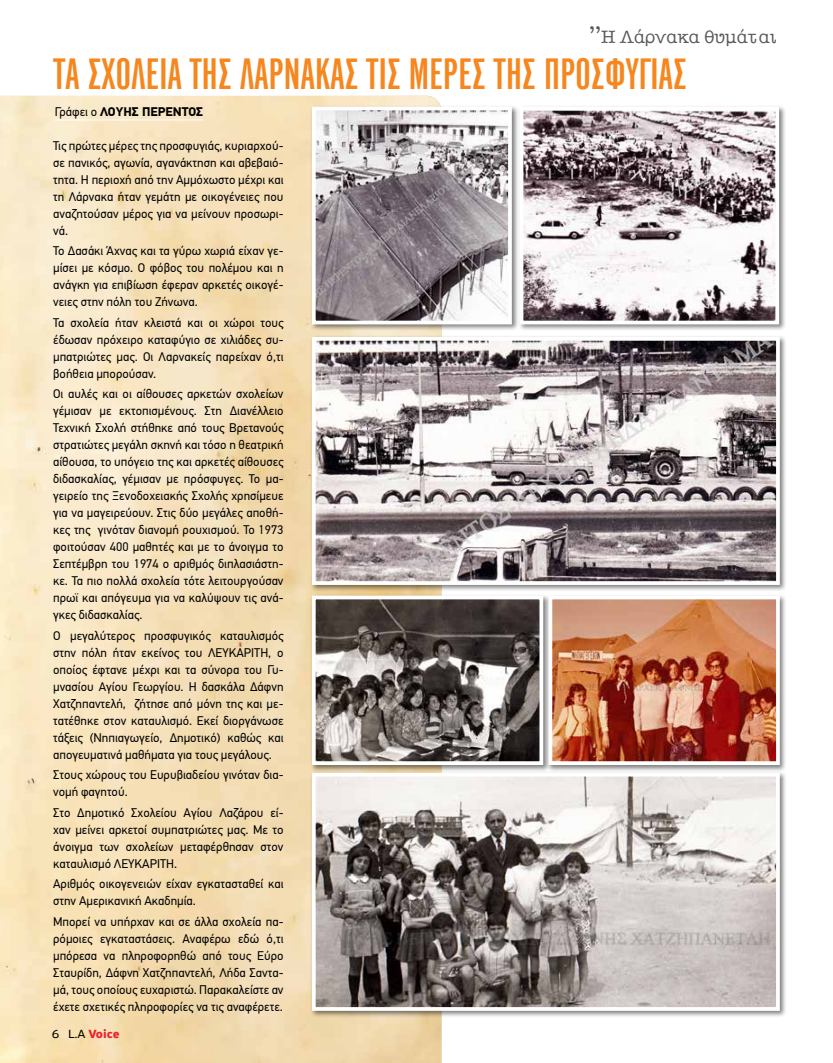
<style>
.page{position:relative;width:833px;height:1063px;background:#fff}
.page>*{position:absolute;margin:0;border:0;box-sizing:border-box;transform-origin:0 0}
.t1{font:36.25px "CF Blast Gothic Maxi";letter-spacing:.01em;color:#f6871f}
.t2{font:18.38px "American Typewriter";color:#58595b}
.t3{font:12.5px/17px "PF Din Text Pro";color:#000;text-align:justify}
.t4{font:700 12.5px "PF Din Text Pro";color:#000}
.t5{font:700 12.5px "PF Highway Sans Pro";color:#ec2028}
.s1{font-size:24px}
.s2{font-weight:400}
.s3{font-weight:400;color:#000}
</style>
<div class="page">
<img style="left:0;top:96px;width:441px;height:967px">
<hr style="left:55px;top:120px;width:148px;height:1px;background:#fff">
<div style="left:310px;top:104px;width:209px;height:228px;background:#000;opacity:.5"></div>
<img style="left:317px;top:112px;width:190px;height:207px">
<div style="left:312px;top:107px;width:200px;height:217px;border:4px solid #fff"></div>
<div style="left:310px;top:593px;width:240px;height:179px;background:#000;opacity:.5"></div>
<img style="left:317px;top:601px;width:221px;height:159px">
<div style="left:312px;top:596px;width:231px;height:169px;border:4px solid #fff"></div>
<div style="left:546px;top:593px;width:241px;height:179px;background:#000;opacity:.5"></div>
<img style="left:553px;top:601px;width:222px;height:159px">
<div style="left:548px;top:596px;width:232px;height:169px;border:4px solid #fff"></div>
<div style="left:517px;top:104px;width:269px;height:228px;background:#000;opacity:.5"></div>
<img style="left:524px;top:112px;width:250px;height:207px">
<div style="left:519px;top:107px;width:260px;height:217px;border:4px solid #fff"></div>
<div style="left:310px;top:335px;width:477px;height:257px;background:#000;opacity:.5"></div>
<img style="left:317px;top:342px;width:458px;height:238px">
<div style="left:312px;top:337px;width:468px;height:248px;border:4px solid #fff"></div>
<div style="left:310px;top:770px;width:477px;height:248px;background:#000;opacity:.5"></div>
<img style="left:317px;top:778px;width:458px;height:228px">
<div style="left:312px;top:773px;width:468px;height:238px;border:4px solid #fff"></div>
<h2 class="t2" style="left:589px;top:23px;width:188px"><span class="s1">’’</span>Η Λάρνακα θυμάται</h2>
<h1 class="t1" style="left:54px;top:53px;width:635px">ΤΑ ΣΧΟΛΕΙΑ ΤΗΣ ΛΑΡΝΑΚΑΣ ΤΙΣ ΜΕΡΕΣ ΤΗΣ ΠΡΟΣΦΥΓΙΑΣ</h1>
<p class="t4" style="left:55px;top:104px;width:150px"><span class="s2">Γράφει ο</span> ΛΟΥΗΣ ΠΕΡΕΝΤΟΣ</p>
<p class="t3" style="left:53px;top:137px;width:232px">Τις πρώτες μέρες της προσφυγιάς, κυριαρχού&shy;σε πανικός, αγωνία, αγανάκτηση και αβεβαιό&shy;τητα. Η περιοχή από την Αμμόχωστο μέχρι και τη Λάρνακα ήταν γεμάτη με οικογένειες που αναζητούσαν μέρος για να μείνουν προσωρι&shy;νά.</p>
<p class="t3" style="left:53px;top:242px;width:232px">Το Δασάκι Άχνας και τα γύρω χωριά είχαν γε&shy;μίσει με κόσμο. Ο φόβος του πολέμου και η ανάγκη για επιβίωση έφεραν αρκετές οικογέ&shy;νειες στην πόλη του Ζήνωνα.</p>
<p class="t3" style="left:53px;top:314px;width:232px">Τα σχολεία ήταν κλειστά και οι χώροι τους έδωσαν πρόχειρο καταφύγιο σε χιλιάδες συ&shy;μπατριώτες μας. Οι Λαρνακείς παρείχαν ό,τι βοήθεια μπορούσαν.</p>
<p class="t3" style="left:53px;top:385px;width:232px">Οι αυλές και οι αίθουσες αρκετών σχολείων γέμισαν με εκτοπισμένους. Στη Διανέλλειο Τεχνική Σχολή στήθηκε από τους Βρετανούς στρατιώτες μεγάλη σκηνή και τόσο η θεατρική αίθουσα, το υπόγειο της και αρκετές αίθουσες διδασκαλίας, γέμισαν με πρόσφυγες. Το μα&shy;γειρείο της Ξενοδοχειακής Σχολής χρησίμευε για να μαγειρεύουν. Στις δύο μεγάλες αποθή&shy;κες της γινόταν διανομή ρουχισμού. Το 1973 φοιτούσαν 400 μαθητές και με το άνοιγμα το Σεπτέμβρη του 1974 ο αριθμός διπλασιάστη&shy;κε. Τα πιο πολλά σχολεία τότε λειτουργούσαν πρωϊ και απόγευμα για να καλύψουν τις ανά&shy;γκες διδασκαλίας.</p>
<p class="t3" style="left:53px;top:627px;width:232px">Ο μεγαλύτερος προσφυγικός καταυλισμός στην πόλη ήταν εκείνος του ΛΕΥΚΑΡΙΤΗ, ο οποίος έφτανε μέχρι και τα σύνορα του Γυ&shy;μνασίου Αγίου Γεωργίου. Η δασκάλα Δάφνη Χατζηπαντελή, ζήτησε από μόνη της και με&shy;τατέθηκε στον καταυλισμό. Εκεί διοργάνωσε τάξεις (Νηπιαγωγείο, Δημοτικό) καθώς και απογευματινά μαθήματα για τους μεγάλους.</p>
<p class="t3" style="left:53px;top:767px;width:232px">Στους χώρους του Ευρυβιαδείου γινόταν δια&shy;νομή φαγητού.</p>
<p class="t3" style="left:53px;top:804px;width:232px">Στο Δημοτικό Σχολείου Αγίου Λαζάρου εί&shy;χαν μείνει αρκετοί συμπατριώτες μας. Με το άνοιγμα των σχολείων μεταφέρθησαν στον καταυλισμό ΛΕΥΚΑΡΙΤΗ.</p>
<p class="t3" style="left:53px;top:876px;width:232px">Αριθμός οικογενειών είχαν εγκατασταθεί και στην Αμερικανική Ακαδημία.</p>
<p class="t3" style="left:53px;top:913px;width:232px">Μπορεί να υπήρχαν και σε άλλα σχολεία πα&shy;ρόμοιες εγκαταστάσεις. Αναφέρω εδώ ό,τι μπόρεσα να πληροφορηθώ από τους Εύρο Σταυρίδη, Δάφνη Χατζηπαντελή, Λήδα Σαντα&shy;μά, τους οποίους ευχαριστώ. Παρακαλείστε αν έχετε σχετικές πληροφορίες να τις αναφέρετε.</p>
<p class="t5" style="left:52px;top:1027px;width:69px"><span class="s3">6 L.A</span> Voice</p>
</div>
